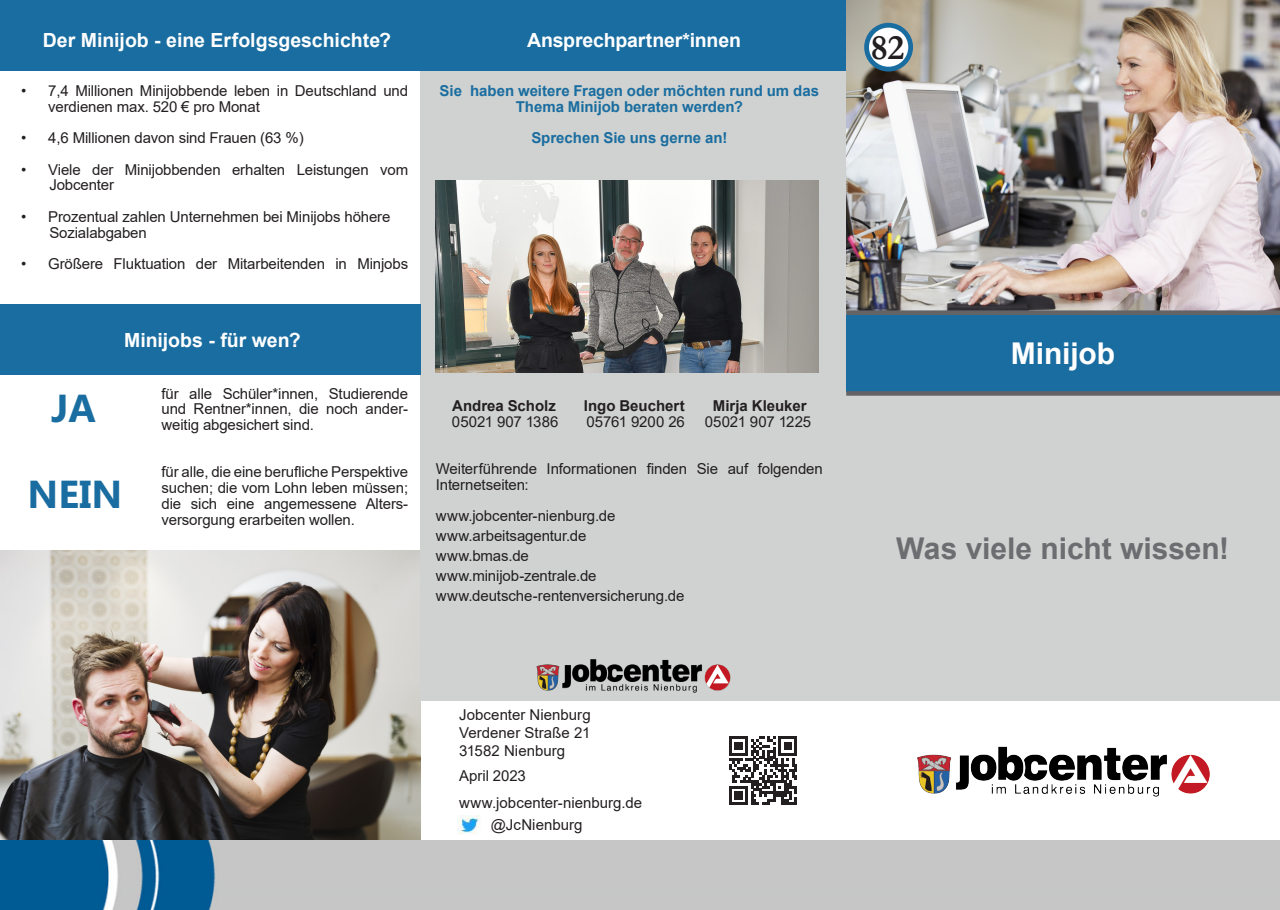
<style>
.page{position:relative;width:1280px;height:910px;background:#fff}
.page>*{position:absolute;margin:0;border:0;box-sizing:border-box;transform-origin:0 0}
.t1{font:700 39px "Microsoft Phags Pa";color:#1a6da0}
.t2{font:700 36px "Garamond";color:#231f20}
.t3{font:700 30px "Arial";letter-spacing:-.005em;color:#6c6d70}
.t4{font:700 30px "Arial";letter-spacing:-.005em;color:#fff}
.Lauftext{font:700 19.5px "Arial";color:#fff}
.Lauftext-2{font:15px/15.8px "Arial";letter-spacing:-.01em;color:#231f20}
.Lauftext-3{font:700 15px/15.8px "Arial";color:#1a6da0;text-align:center}
.Lauftext-4{font:700 15px "Arial";color:#231f20}
</style>
<div class="page">
<img style="left:0;top:551px;width:421px;height:290px">
<div style="left:421px;top:64px;width:859px;height:637px;background:#cfd2d0"></div>
<div style="left:0;top:0;width:846px;height:71px;background:#1a6da0"></div>
<img style="left:917px;top:746px;width:293px;height:51px">
<img style="left:536px;top:659px;width:195px;height:34px">
<img style="left:846px;top:0;width:434px;height:310px">
<svg style="left:729px;top:737px;width:68px;height:68px"></svg>
<img style="left:458px;top:815px;width:22px;height:19px">
<div style="left:866px;top:25px;width:45px;height:44px;background:#fff;border-radius:50%"></div>
<div style="left:864px;top:23px;width:49px;height:49px;border:5px solid #1a6da0;border-radius:50%"></div>
<img style="left:0;top:841px;width:1280px;height:69px">
<div style="left:0;top:304px;width:421px;height:71px;background:#1a6da0"></div>
<img style="left:436px;top:181px;width:382px;height:191px">
<div style="left:846px;top:315px;width:434px;height:76px;background:#1a6da0"></div>
<div style="left:846px;top:310px;width:434px;height:5px;background:#636366"></div>
<div style="left:846px;top:391px;width:434px;height:5px;background:#636366"></div>
<p class="Lauftext" style="left:43px;top:27px;width:350px">Der Minijob - eine Erfolgsgeschichte?</p>
<p class="Lauftext-2" style="left:48px;top:83px;width:361px;text-indent:-27px">• 7,4 Millionen Minijobbende leben in Deutschland und verdienen max. 520 € pro Monat</p>
<p class="Lauftext-2" style="left:21px;top:130px;width:284px">• 4,6 Millionen davon sind Frauen (63 %)</p>
<p class="Lauftext-2" style="left:21px;top:161px;width:388px">• Viele der Minijobbenden erhalten Leistungen vom</p>
<p class="Lauftext-2" style="left:49px;top:177px;width:66px">Jobcenter</p>
<p class="Lauftext-2" style="left:21px;top:209px;width:371px">• Prozentual zahlen Unternehmen bei Minijobs höhere</p>
<p class="Lauftext-2" style="left:49px;top:224px;width:99px">Sozialabgaben</p>
<p class="Lauftext-2" style="left:21px;top:256px;width:388px">• Größere Fluktuation der Mitarbeitenden in Minjobs</p>
<p class="Lauftext" style="left:124px;top:327px;width:178px">Minijobs - für wen?</p>
<p class="Lauftext-2" style="left:162px;top:385px;width:248px;text-align:justify">für alle Schüler*innen, Studierende und Rentner*innen, die noch ander&shy;weitig abgesichert sind.</p>
<p class="Lauftext-2" style="left:162px;top:464px;width:248px;text-align:justify">für alle, die eine berufliche Perspektive suchen; die vom Lohn leben müssen; die sich eine angemessene Alters-</p>
<p class="Lauftext-2" style="left:162px;top:511px;width:195px">versorgung erarbeiten wollen.</p>
<p class="t1" style="left:51px;top:380px;width:46px">JA</p>
<p class="t1" style="left:28px;top:466px;width:96px">NEIN</p>
<p class="Lauftext" style="left:527px;top:27px;width:215px">Ansprechpartner*innen</p>
<p class="Lauftext-3" style="left:440px;top:83px;width:381px">Sie haben weitere Fragen oder möchten rund um das<br>Thema Minijob beraten werden?</p>
<p class="Lauftext-3" style="left:531px;top:130px;width:198px">Sprechen Sie uns gerne an!</p>
<p class="Lauftext-4" style="left:452px;top:395px;width:105px">Andrea Scholz</p>
<p class="Lauftext-4" style="left:584px;top:395px;width:102px">Ingo Beuchert</p>
<p class="Lauftext-4" style="left:713px;top:395px;width:95px">Mirja Kleuker</p>
<p class="Lauftext-2" style="left:452px;top:413px;width:108px">05021 907 1386</p>
<p class="Lauftext-2" style="left:587px;top:413px;width:100px">05761 9200 26</p>
<p class="Lauftext-2" style="left:705px;top:413px;width:108px">05021 907 1225</p>
<p class="Lauftext-2" style="left:436px;top:461px;width:388px">Weiterführende Informationen finden Sie auf folgenden</p>
<p class="Lauftext-2" style="left:436px;top:476px;width:94px">Internetseiten:</p>
<p class="Lauftext-2" style="left:436px;top:508px;width:181px">www.jobcenter-nienburg.de</p>
<p class="Lauftext-2" style="left:436px;top:528px;width:152px">www.arbeitsagentur.de</p>
<p class="Lauftext-2" style="left:436px;top:548px;width:95px">www.bmas.de</p>
<p class="Lauftext-2" style="left:436px;top:568px;width:162px">www.minijob-zentrale.de</p>
<p class="Lauftext-2" style="left:436px;top:588px;width:250px">www.deutsche-rentenversicherung.de</p>
<p class="Lauftext-2" style="left:459px;top:707px;width:133px">Jobcenter Nienburg</p>
<p class="Lauftext-2" style="left:459px;top:724px;width:133px;line-height:18px">Verdener Straße 21<br>31582 Nienburg</p>
<p class="Lauftext-2" style="left:459px;top:768px;width:68px">April 2023</p>
<p class="Lauftext-2" style="left:459px;top:795px;width:185px">www.jobcenter-nienburg.de</p>
<p class="Lauftext-2" style="left:491px;top:816px;width:93px">@JcNienburg</p>
<p class="t2" style="left:871px;top:23px;width:35px">82</p>
<p class="t4" style="left:1011px;top:332px;width:106px">Minijob</p>
<p class="t3" style="left:896px;top:527px;width:335px">Was viele nicht wissen!</p>
</div>
